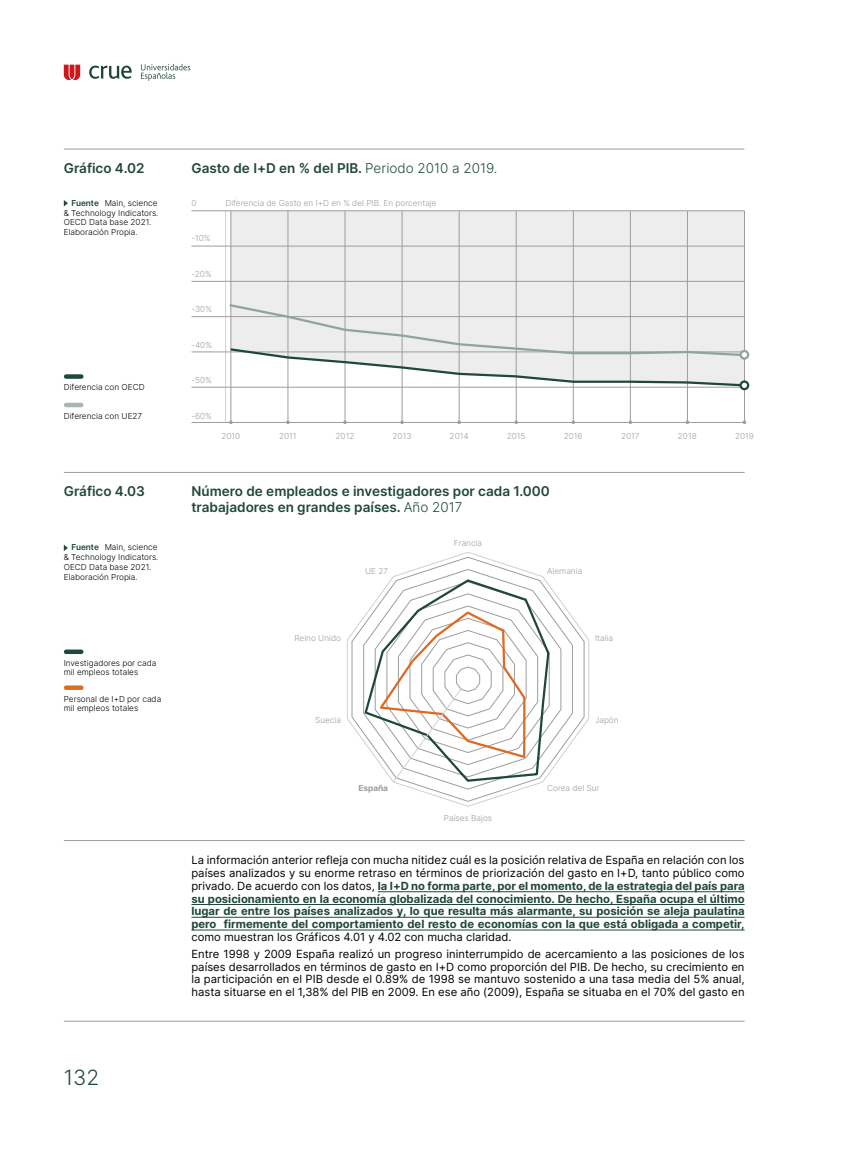
<style>
.page{position:relative;width:851px;height:1149px;background:#fff}
.page>*{position:absolute;margin:0;border:0;box-sizing:border-box;transform-origin:0 0}
.t1{font:300 21px "Inter";color:#20483a}
.t2{font:600 13.5px/16.2px "Inter";color:#20483a}
.t3{font:700 11.25px/12.8px "Inter";color:#20483a;text-align:justify}
.t4{font:11.25px/12.8px "Inter";color:#000}
.t5{font:300 8.25px/9.8px "Inter";color:#000}
.t6{font:300 8.25px "Inter";color:#9d9d9c}
.t7{font:600 8.25px "Inter";color:#20483a}
.t8{font:700 8.25px "Inter";color:#9d9d9c}
.s1{font-weight:300}
.s2{font-weight:400;color:#000}
</style>
<div class="page">
<svg style="left:141px;top:64px;width:49px;height:17px"></svg>
<svg style="left:64px;top:65px;width:16px;height:15px"></svg>
<svg style="left:89px;top:66px;width:43px;height:13px"></svg>
<hr style="left:64px;top:1020px;width:680px;height:1px;background:#9d9d9c">
<div style="left:231px;top:211px;width:513px;height:91px;background:#ededed"></div>
<svg style="left:347px;top:552px;width:242px;height:254px"></svg>
<svg style="left:363px;top:578px;width:187px;height:204px"></svg>
<hr style="left:225px;top:211px;width:1px;height:211px;background:#d0d0d0">
<svg style="left:66px;top:374px;width:15px;height:4px"></svg>
<div style="left:66px;top:402px;width:15px;height:5px;background:#a6b6b0"></div>
<hr style="left:64px;top:149px;width:680px;height:1px;background:#9d9d9c">
<hr style="left:191px;top:422px;width:553px;height:1px;background:#9d9d9c">
<hr style="left:191px;top:387px;width:553px;height:1px;background:#9d9d9c">
<hr style="left:191px;top:351px;width:553px;height:1px;background:#9d9d9c">
<hr style="left:191px;top:316px;width:553px;height:1px;background:#9d9d9c">
<hr style="left:191px;top:281px;width:553px;height:1px;background:#9d9d9c">
<hr style="left:191px;top:246px;width:553px;height:1px;background:#9d9d9c">
<hr style="left:191px;top:210px;width:553px;height:1px;background:#9d9d9c">
<hr style="left:744px;top:211px;width:1px;height:211px;background:#9d9d9c">
<hr style="left:230px;top:211px;width:1px;height:211px;background:#9d9d9c">
<hr style="left:459px;top:211px;width:1px;height:211px;background:#9d9d9c">
<hr style="left:287px;top:211px;width:1px;height:211px;background:#9d9d9c">
<hr style="left:516px;top:211px;width:1px;height:211px;background:#9d9d9c">
<hr style="left:345px;top:211px;width:1px;height:211px;background:#9d9d9c">
<hr style="left:573px;top:211px;width:1px;height:211px;background:#9d9d9c">
<hr style="left:402px;top:211px;width:1px;height:211px;background:#9d9d9c">
<hr style="left:630px;top:211px;width:1px;height:211px;background:#9d9d9c">
<hr style="left:687px;top:211px;width:1px;height:211px;background:#9d9d9c">
<svg style="left:64px;top:200px;width:4px;height:6px"></svg>
<hr style="left:64px;top:472px;width:680px;height:1px;background:#9d9d9c">
<svg style="left:64px;top:545px;width:4px;height:6px"></svg>
<hr style="left:64px;top:840px;width:680px;height:1px;background:#9d9d9c">
<hr style="left:378px;top:891px;width:366px;height:1px;background:#20483a">
<hr style="left:191px;top:903px;width:553px;height:1px;background:#20483a">
<hr style="left:191px;top:916px;width:553px;height:1px;background:#20483a">
<hr style="left:191px;top:929px;width:553px;height:1px;background:#20483a">
<svg style="left:66px;top:649px;width:15px;height:4px"></svg>
<svg style="left:66px;top:685px;width:15px;height:4px"></svg>
<svg style="left:228px;top:302px;width:518px;height:85px"></svg>
<div style="left:740px;top:381px;width:8px;height:8px;background:#fff;border-radius:50%"></div>
<div style="left:739px;top:380px;width:10px;height:10px;border:2px solid #20483a;border-radius:50%"></div>
<div style="left:740px;top:351px;width:8px;height:7px;background:#fff;border-radius:50%"></div>
<div style="left:739px;top:350px;width:10px;height:9px;border:2px solid #90a39d;border-radius:50%"></div>
<p class="t2" style="left:64px;top:159px;width:82px">Gráfico 4.02</p>
<p class="t2" style="left:191px;top:159px;width:307px">Gasto de I+D en % del PIB. <span class="s1">Periodo 2010 a 2019.</span></p>
<p class="t5" style="left:64px;top:198px;width:96px;text-indent:41px">Main, science &amp; Technology Indicators.<br>OECD Data base 2021.<br>Elaboración Propia.</p>
<p class="t7" style="left:71px;top:197px;width:29px">Fuente</p>
<p class="t5" style="left:64px;top:382px;width:82px">Diferencia con OECD</p>
<p class="t5" style="left:64px;top:411px;width:80px">Diferencia con UE27</p>
<p class="t6" style="left:191px;top:197px;width:7px">0</p>
<p class="t6" style="left:191px;top:232px;width:21px">-10%</p>
<p class="t6" style="left:191px;top:268px;width:22px">-20%</p>
<p class="t6" style="left:191px;top:303px;width:22px">-30%</p>
<p class="t6" style="left:191px;top:339px;width:22px">-40%</p>
<p class="t6" style="left:191px;top:374px;width:22px">-50%</p>
<p class="t6" style="left:191px;top:410px;width:22px">-60%</p>
<p class="t6" style="left:225px;top:197px;width:213px">Diferencia de Gasto en I+D en % del PIB. En porcentaje</p>
<p class="t6" style="left:221px;top:430px;width:20px">2010</p>
<p class="t6" style="left:279px;top:430px;width:19px">2011</p>
<p class="t6" style="left:335px;top:430px;width:20px">2012</p>
<p class="t6" style="left:392px;top:430px;width:20px">2013</p>
<p class="t6" style="left:449px;top:430px;width:20px">2014</p>
<p class="t6" style="left:506px;top:430px;width:20px">2015</p>
<p class="t6" style="left:563px;top:430px;width:20px">2016</p>
<p class="t6" style="left:621px;top:430px;width:20px">2017</p>
<p class="t6" style="left:677px;top:430px;width:20px">2018</p>
<p class="t6" style="left:734px;top:430px;width:20px">2019</p>
<p class="t2" style="left:64px;top:483px;width:83px">Gráfico 4.03</p>
<p class="t2" style="left:191px;top:483px;width:360px">Número de empleados e investigadores por cada 1.000 trabajadores en grandes países. <span class="s1">Año 2017</span></p>
<p class="t5" style="left:64px;top:542px;width:96px;text-indent:41px">Main, science &amp; Technology Indicators.<br>OECD Data base 2021.<br>Elaboración Propia.</p>
<p class="t6" style="left:454px;top:537px;width:30px">Francia</p>
<p class="t7" style="left:71px;top:541px;width:29px">Fuente</p>
<p class="t6" style="left:365px;top:565px;width:25px">UE 27</p>
<p class="t6" style="left:547px;top:565px;width:37px">Alemania</p>
<p class="t5" style="left:64px;top:657px;width:94px">Investigadores por cada mil empleos totales</p>
<p class="t5" style="left:64px;top:693px;width:99px">Personal de I+D por cada mil empleos totales</p>
<p class="t6" style="left:294px;top:631px;width:48px">Reino Unido</p>
<p class="t6" style="left:315px;top:713px;width:27px">Suecia</p>
<p class="t6" style="left:595px;top:631px;width:20px">Italia</p>
<p class="t6" style="left:595px;top:713px;width:25px">Japón</p>
<p class="t8" style="left:358px;top:781px;width:31px">España</p>
<p class="t6" style="left:547px;top:781px;width:54px">Corea del Sur</p>
<p class="t6" style="left:444px;top:811px;width:50px">Países Bajos</p>
<h1 class="t1" style="left:64px;top:1061px;width:37px">132</h1>
<p class="t3" style="left:191px;top:853px;width:554px"><span class="s2">La información anterior refleja con mucha nitidez cuál es la posición relativa de España en relación con los países analizados y su enorme retraso en términos de priorización del gasto en I+D, tanto público como privado. De acuerdo con los datos,</span> la I+D no forma parte, por el momento, de la estrategia del país para su posicionamiento en la economía globalizada del conocimiento. De hecho, España ocupa el último lugar de entre los países analizados y, lo que resulta más alarmante, su posición se aleja paulatina pero firmemente del comportamiento del resto de economías con la que está obligada a competir,</p>
<p class="t4" style="left:191px;top:927px;width:554px;line-height:17px">como muestran los Gráficos 4.01 y 4.02 con mucha claridad.<br>Entre 1998 y 2009 España realizó un progreso ininterrumpido de acercamiento a las posiciones de los</p>
<p class="t4" style="left:191px;top:959px;width:554px;text-align:justify">países desarrollados en términos de gasto en I+D como proporción del PIB. De hecho, su crecimiento en la participación en el PIB desde el 0.89% de 1998 se mantuvo sostenido a una tasa media del 5% anual, hasta situarse en el 1,38% del PIB en 2009. En ese año (2009), España se situaba en el 70% del gasto en</p>
</div>
